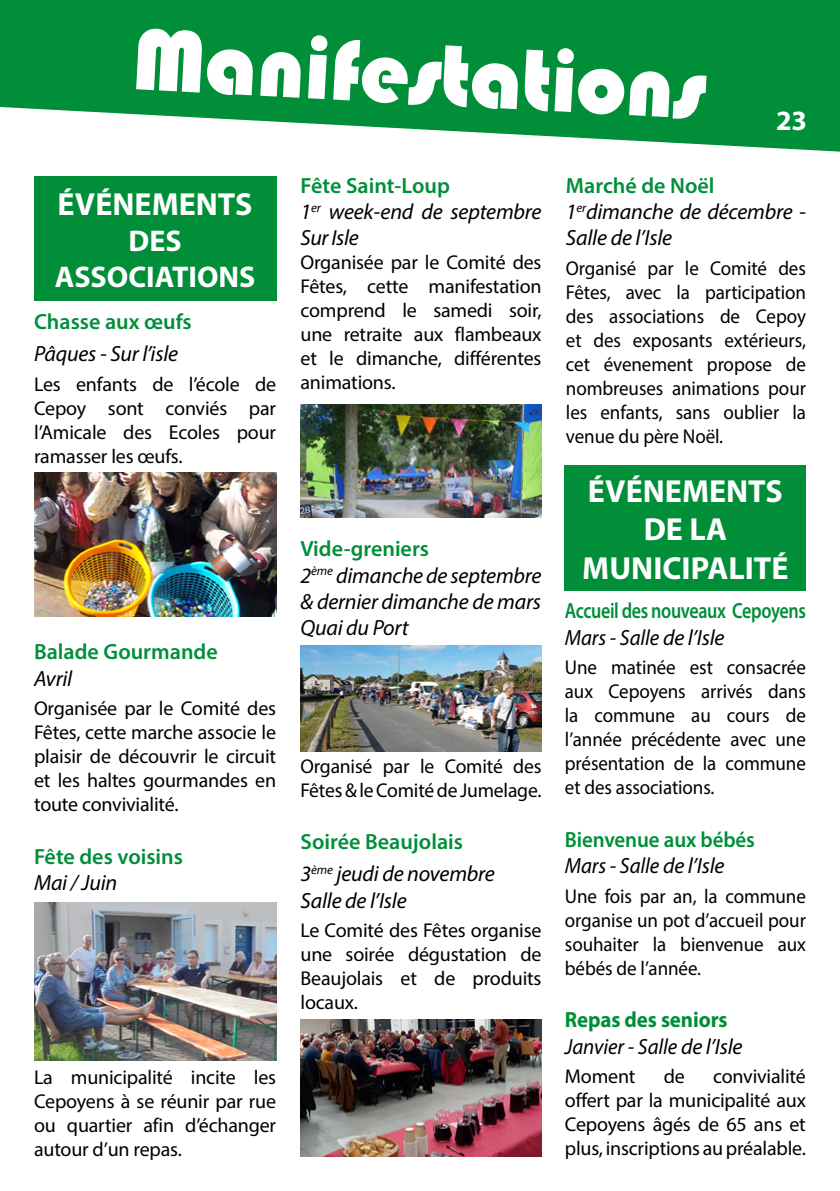
<style>
.page{position:relative;width:840px;height:1191px;background:#fff}
.page>*{position:absolute;margin:0;border:0;box-sizing:border-box;transform-origin:0 0}
.t1{font:90px "Bauhaus 93";color:#fff}
.t2{font:700 32px/38.4px "Myriad Pro";color:#fff;text-align:center}
.t3{font:700 30px/36px "Myriad Pro";color:#fff;text-align:center}
.t4{font:700 28px "Myriad Pro";color:#fff}
.t5{font:italic 22px/26.4px "Myriad Pro";letter-spacing:-.01em;color:#000}
.t6{font:600 22px/32px "Myriad Pro";color:#008e39}
.t7{font:italic 22px "Myriad Pro";letter-spacing:-.01em;color:#000;scale:.95 1}
.t8{font:600 22px "Myriad Pro";letter-spacing:-.02em;color:#008e39;scale:.82 1}
.t9{font:600 22px "Myriad Pro";color:#008e39;scale:.95 1}
.t10{font:700 22px "Myriad Pro";letter-spacing:-.005em;color:#008e39;scale:.95 1}
.t11{font:20px/24px "Myriad Pro";letter-spacing:-.01em;color:#000;text-align:justify}
.t12{font:20px/24px "Myriad Pro";letter-spacing:-.01em;color:#000;text-align:justify;scale:.95 1}
.s1{font-weight:600;font-style:normal;color:#008e39}
.s2{font-weight:400;font-style:italic;color:#000}
</style>
<div class="page">
<svg style="left:0;top:0;width:839px;height:152px;background:#269e56"></svg>
<div style="left:34px;top:176px;width:242px;height:125px;background:#008e39"></div>
<div style="left:564px;top:466px;width:241px;height:124px;background:#008e39"></div>
<img style="left:34px;top:902px;width:242px;height:158px">
<img style="left:300px;top:1019px;width:241px;height:137px">
<img style="left:300px;top:404px;width:241px;height:113px">
<img style="left:300px;top:645px;width:241px;height:106px">
<img style="left:34px;top:472px;width:242px;height:144px">
<h1 class="t1" style="left:135px;top:8px;width:575px;rotate:3deg">Manifestations</h1>
<h3 class="t4" style="left:775px;top:103px;width:32px">23</h3>
<h2 class="t2" style="left:58px;top:184px;width:196px">ÉVÉNEMENTS</h2>
<h3 class="t3" style="left:55px;top:221px;width:202px">DES<br>ASSOCIATIONS</h3>
<p class="t6" style="left:34px;top:305px;width:159px">Chasse aux œufs</p>
<p class="t5" style="left:34px;top:340px;width:146px">Pâques - Sur l’isle</p>
<p class="t11" style="left:34px;top:372px;width:243px">Les enfants de l’école de Cepoy sont conviés par l’Amicale des Ecoles pour ramasser les œufs.</p>
<p class="t6" style="left:34px;top:635px;width:185px">Balade Gourmande</p>
<p class="t5" style="left:34px;top:664px;width:40px">Avril</p>
<p class="t11" style="left:34px;top:696px;width:243px">Organisée par le Comité des Fêtes, cette marche associe le plaisir de découvrir le circuit et les haltes gourmandes en toute convivialité.</p>
<p class="t6" style="left:34px;top:839px;width:150px">Fête des voisins</p>
<p class="t5" style="left:34px;top:869px;width:85px">Mai / Juin</p>
<p class="t11" style="left:34px;top:1065px;width:243px">La municipalité incite les Cepoyens à se réunir par rue ou quartier afin d’échanger autour d’un repas.</p>
<p class="t5" style="left:300px;top:172px;width:242px"><span class="s1">Fête Saint-Loup<br></span>1<sup>er</sup> week-end de septembre<br>Sur Isle</p>
<p class="t11" style="left:300px;top:250px;width:242px">Organisée par le Comité des Fêtes, cette manifestation comprend le samedi soir, une retraite aux flambeaux et le dimanche, différentes animations.</p>
<p class="t5" style="left:300px;top:535px;width:242px"><span class="s1">Vide-greniers<br></span>2<sup>ème</sup> dimanche de septembre &amp; dernier dimanche de mars<br>Quai du Port</p>
<p class="t11" style="left:300px;top:754px;width:242px">Organisé par le Comité des<br>Fêtes &amp; le Comité de Jumelage.</p>
<p class="t6" style="left:300px;top:825px;width:196px">Soirée Beaujolais<br><span class="s2">3</span><sup>ème</sup> <span class="s2">jeudi de novembre</span></p>
<p class="t5" style="left:300px;top:886px;width:108px">Salle de l’Isle</p>
<p class="t11" style="left:300px;top:918px;width:242px">Le Comité des Fêtes organise une soirée dégustation de Beaujolais et de produits locaux.</p>
<p class="t5" style="left:565px;top:172px;width:241px"><span class="s1">Marché de Noël<br></span>1<sup>er</sup>dimanche de décembre -<br>Salle de l’Isle</p>
<p class="t12" style="left:565px;top:256px;width:254px">Organisé par le Comité des Fêtes, avec la participation des associations de Cepoy et des exposants extérieurs, cet évenement propose de nombreuses animations pour les enfants, sans oublier la venue du père Noël.</p>
<h2 class="t2" style="left:582px;top:471px;width:208px">ÉVÉNEMENTS<br>DE LA<br>MUNICIPALITÉ</h2>
<p class="t8" style="left:564px;top:597px;width:295px">Accueil des nouveaux Cepoyens</p>
<p class="t7" style="left:564px;top:624px;width:169px">Mars - Salle de l’Isle</p>
<p class="t12" style="left:564px;top:655px;width:255px">Une matinée est consacrée aux Cepoyens arrivés dans la commune au cours de l’année précédente avec une présentation de la commune et des associations.</p>
<p class="t9" style="left:564px;top:825px;width:201px">Bienvenue aux bébés</p>
<p class="t7" style="left:564px;top:852px;width:169px">Mars - Salle de l’Isle</p>
<p class="t12" style="left:564px;top:884px;width:255px">Une fois par an, la commune organise un pot d’accueil pour souhaiter la bienvenue aux bébés de l’année.</p>
<p class="t10" style="left:564px;top:1005px;width:173px">Repas des seniors</p>
<p class="t7" style="left:564px;top:1032px;width:188px">Janvier - Salle de l’Isle</p>
<p class="t11" style="left:564px;top:1064px;width:72px">Moment</p>
<p class="t11" style="left:663px;top:1064px;width:23px">de</p>
<p class="t11" style="left:564px;top:1064px;width:242px;text-indent:148px">convivialité offert par la municipalité aux Cepoyens âgés de 65 ans et plus, inscriptions au préalable.</p>
</div>
